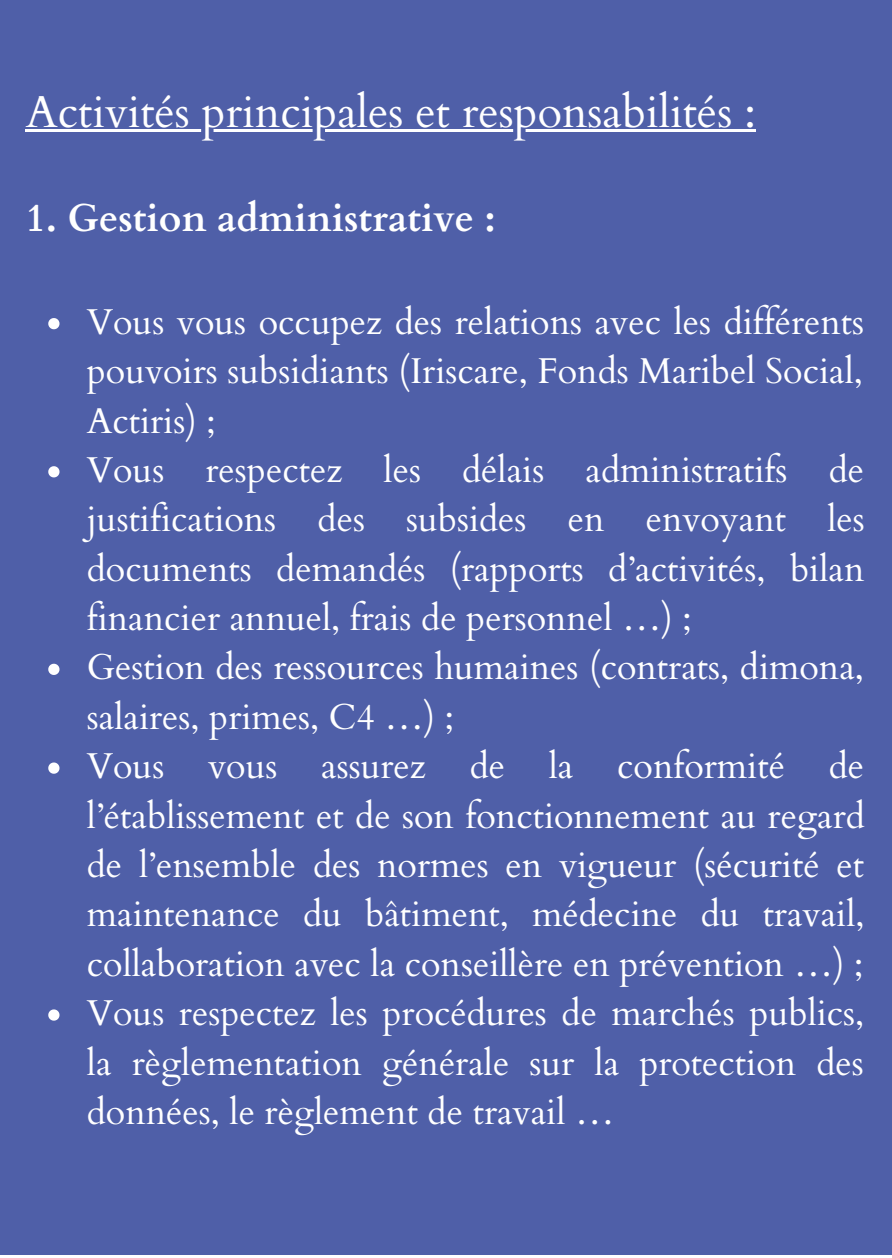
<style>
.page{position:relative;width:892px;height:1258px;background:#fff}
.page>*{position:absolute;margin:0;border:0;box-sizing:border-box;transform-origin:0 0}
.t1{font:45px "Cardo";color:#fff}
.t2{font:700 39px "Cardo";color:#fff}
.t3{font:36px/49.5px "Cardo";color:#fff}
</style>
<div class="page">
<div style="left:0;top:0;width:891px;height:1255px;background:#4f5fa8"></div>
<svg style="left:48px;top:318px;width:11px;height:11px"></svg>
<svg style="left:48px;top:466px;width:11px;height:11px"></svg>
<svg style="left:48px;top:664px;width:11px;height:11px"></svg>
<svg style="left:48px;top:762px;width:11px;height:12px"></svg>
<svg style="left:48px;top:1009px;width:11px;height:11px"></svg>
<hr style="left:26px;top:129px;width:729px;height:3px;background:#fff">
<p class="t1" style="left:26px;top:83px;width:731px">Activités principales et responsabilités :</p>
<p class="t2" style="left:26px;top:192px;width:471px">1. Gestion administrative :</p>
<p class="t3" style="left:87px;top:298px;width:779px">Vous vous occupez des relations avec les différents pouvoirs subsidiants (Iriscare, Fonds Maribel Social, Actiris) ;<br>Vous respectez les délais administratifs de justifications des subsides en envoyant les documents demandés (rapports d’activités, bilan financier annuel, frais de personnel …) ;<br>Gestion des ressources humaines (contrats, dimona, salaires, primes, C4 …) ;<br>Vous vous assurez de la conformité de l’établissement et de son fonctionnement au regard de l’ensemble des normes en vigueur (sécurité et maintenance du bâtiment, médecine du travail, collaboration avec la conseillère en prévention …) ; Vous respectez les procédures de marchés publics, la règlementation générale sur la protection des données, le règlement de travail …</p>
</div>
